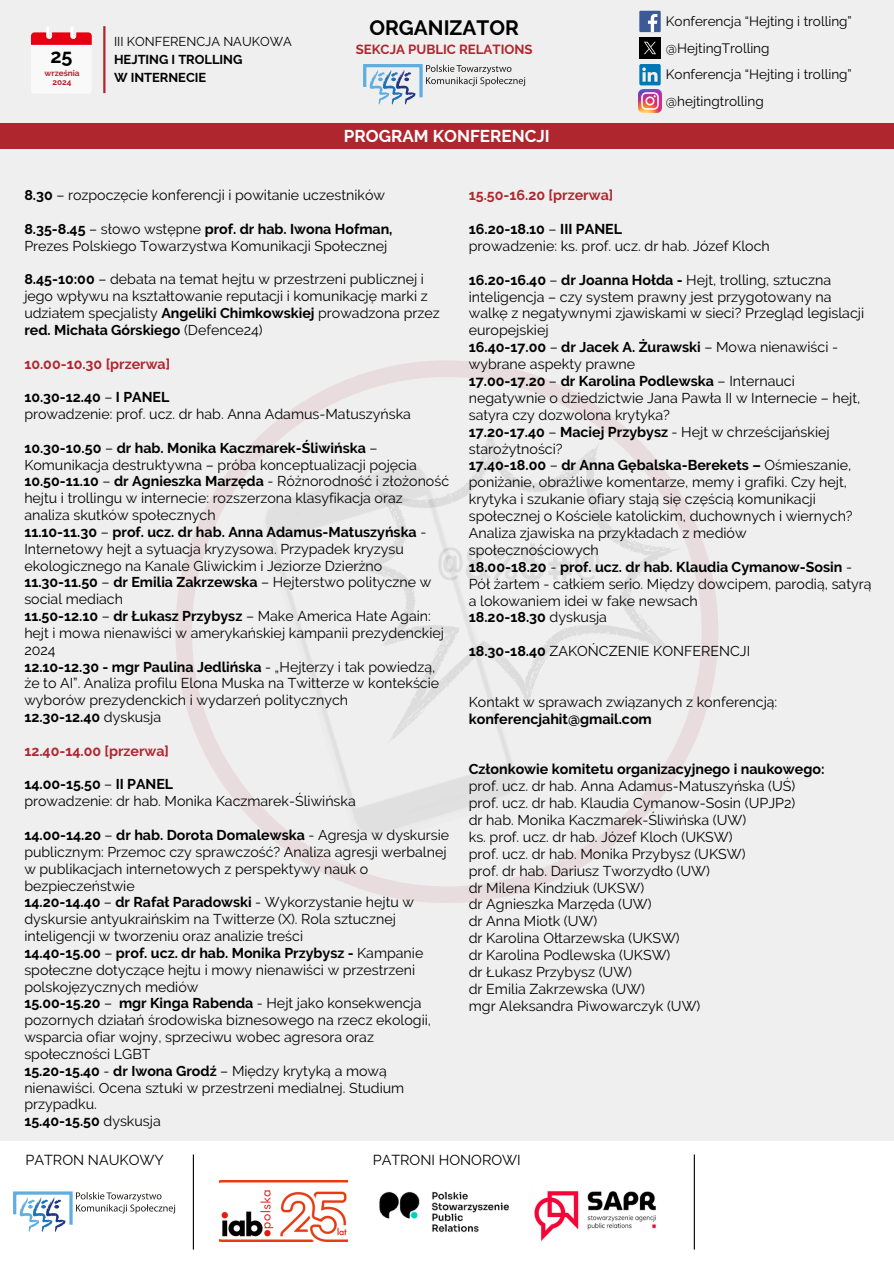
<style>
.page{position:relative;width:894px;height:1264px;background:#fff}
.page>*{position:absolute;margin:0;border:0;box-sizing:border-box;transform-origin:0 0}
.t1{font:700 50.1px "Anonymous Pro";color:#000}
.t2{font:700 20.7px "Raleway";color:#000}
.t3{font:700 19.65px "Raleway";color:#000}
.t4{font:700 17.1px "Raleway";color:#fff}
.t5{font:14.4px "Raleway";color:#000}
.t6{font:14.25px/16.8px "Raleway";color:#000}
.t7{font:700 14.25px "Raleway";color:#b0262e}
.t8{font:13.5px "Raleway";color:#000}
.t9{font:700 13.2px "Raleway";color:#b0262e}
.t10{font:700 12.9px "Raleway";color:#000}
.t11{font:12.9px "Raleway";color:#000}
.t12{font:700 8.25px "Raleway";color:#b0262e}
.s1{font-weight:700}
</style>
<div class="page">
<div style="left:0;top:0;width:893px;height:1263px;background:#efefef"></div>
<div style="left:0;top:1140px;width:893px;height:123px;background:#fff"></div>
<svg style="left:175px;top:360px;width:542px;height:542px"></svg>
<img style="left:255px;top:457px;width:272px;height:392px">
<svg style="left:339px;top:424px;width:257px;height:224px"></svg>
<svg style="left:375px;top:431px;width:306px;height:316px"></svg>
<hr style="left:103px;top:26px;width:2px;height:67px;background:#b0262e">
<svg style="left:31px;top:26px;width:61px;height:19px"></svg>
<hr style="left:193px;top:1154px;width:1px;height:95px;background:#000">
<hr style="left:693px;top:1154px;width:1px;height:95px;background:#000">
<div style="left:0;top:123px;width:893px;height:25px;background:#b0262e"></div>
<div style="left:639px;top:11px;width:21px;height:21px;background:#3d5a98"></div>
<svg style="left:648px;top:14px;width:9px;height:18px"></svg>
<img style="left:639px;top:38px;width:21px;height:21px">
<svg style="left:639px;top:64px;width:21px;height:21px"></svg>
<img style="left:638px;top:89px;width:23px;height:24px">
<svg style="left:363px;top:64px;width:162px;height:40px"></svg>
<img style="left:548px;top:1191px;width:108px;height:43px">
<svg style="left:13px;top:1191px;width:162px;height:40px"></svg>
<img style="left:219px;top:1180px;width:120px;height:61px">
<img style="left:339px;top:1140px;width:209px;height:102px">
<p class="t3" style="left:50px;top:45px;width:24px">25</p>
<h1 class="t12" style="left:45px;top:69px;width:37px">września</h1>
<h3 class="t12" style="left:53px;top:78px;width:21px">2024</h3>
<p class="t11" style="left:114px;top:34px;width:179px">III KONFERENCJA NAUKOWA</p>
<p class="t10" style="left:114px;top:52px;width:130px">HEJTING I TROLLING</p>
<p class="t10" style="left:114px;top:70px;width:94px">W INTERNECIE</p>
<p class="t2" style="left:369px;top:16px;width:151px">ORGANIZATOR</p>
<h6 class="t9" style="left:355px;top:42px;width:178px">SEKCJA PUBLIC RELATIONS</h6>
<p class="t4" style="left:344px;top:126px;width:207px">PROGRAM KONFERENCJI</p>
<p class="t8" style="left:665px;top:13px;width:187px">Konferencja “Hejting i trolling”</p>
<h6 class="t8" style="left:665px;top:40px;width:105px">@HejtingTrolling</h6>
<p class="t8" style="left:665px;top:93px;width:99px">@hejtingtrolling</p>
<h6 class="t8" style="left:665px;top:67px;width:187px">Konferencja “Hejting i trolling”</h6>
<h6 class="t6" style="left:24px;top:187px;width:362px"><span class="s1">8.30</span> – rozpoczęcie konferencji i powitanie uczestników</h6>
<h2 class="t6" style="left:24px;top:220px;width:369px"><span class="s1">8.35-8.45</span> – słowo wstępne <span class="s1">prof. dr hab. Iwona Hofman,<br></span>Prezes Polskiego Towarzystwa Komunikacji Społecznej</h2>
<h6 class="t6" style="left:24px;top:271px;width:417px"><span class="s1">8.45-10:00</span> – debata na temat hejtu w przestrzeni publicznej i jego wpływu na kształtowanie reputacji i komunikację marki z udziałem specjalisty <span class="s1">Angeliki Chimkowskiej</span> prowadzona przez <span class="s1">red. Michała Górskiego</span> (Defence24)</h6>
<h6 class="t7" style="left:24px;top:355px;width:147px">10.00-10.30 [przerwa]</h6>
<h6 class="t6" style="left:24px;top:389px;width:388px"><span class="s1">10.30-12.40</span> – <span class="s1">I PANEL<br></span>prowadzenie: prof. ucz. dr hab. Anna Adamus-Matuszyńska</h6>
<h5 class="t6" style="left:24px;top:439px;width:426px"><span class="s1">10.30-10.50</span> – <span class="s1">dr hab. Monika Kaczmarek-Śliwińska</span> – Komunikacja destruktywna – próba konceptualizacji pojęcia <span class="s1">10.50-11.10</span> – <span class="s1">dr Agnieszka Marzęda</span> - Różnorodność i złożoność hejtu i trollingu w internecie: rozszerzona klasyfikacja oraz analiza skutków społecznych<br><span class="s1">11.10-11.30</span> – <span class="s1">prof. ucz. dr hab. Anna Adamus-Matuszyńska</span> - Internetowy hejt a sytuacja kryzysowa. Przypadek kryzysu ekologicznego na Kanale Gliwickim i Jeziorze Dzierżno <span class="s1">11.30-11.50</span> – <span class="s1">dr Emilia Zakrzewska</span> – Hejterstwo polityczne w social mediach<br><span class="s1">11.50-12.10</span> – <span class="s1">dr Łukasz Przybysz</span> – Make America Hate Again: hejt i mowa nienawiści w amerykańskiej kampanii prezydenckiej 2024<br><span class="s1">12.10-12.30 - mgr Paulina Jedlińska</span> - „Hejterzy i tak powiedzą, że to AI”. Analiza profilu Elona Muska na Twitterze w kontekście wyborów prezydenckich i wydarzeń politycznych<br><span class="s1">12.30-12.40</span> dyskusja</h5>
<h6 class="t7" style="left:24px;top:742px;width:146px">12.40-14.00 [przerwa]</h6>
<h6 class="t6" style="left:24px;top:776px;width:333px"><span class="s1">14.00-15.50</span> – <span class="s1">II PANEL<br></span>prowadzenie: dr hab. Monika Kaczmarek-Śliwińska</h6>
<h5 class="t6" style="left:24px;top:826px;width:426px"><span class="s1">14.00-14.20</span> – <span class="s1">dr hab. Dorota Domalewska</span> - Agresja w dyskursie publicznym: Przemoc czy sprawczość? Analiza agresji werbalnej w publikacjach internetowych z perspektywy nauk o bezpieczeństwie<br><span class="s1">14.20-14.40</span> – <span class="s1">dr Rafał Paradowski</span> - Wykorzystanie hejtu w dyskursie antyukraińskim na Twitterze (X). Rola sztucznej inteligencji w tworzeniu oraz analizie treści<br><span class="s1">14.40-15.00</span> – <span class="s1">prof. ucz. dr hab. Monika Przybysz -</span> Kampanie społeczne dotyczące hejtu i mowy nienawiści w przestrzeni polskojęzycznych mediów<br><span class="s1">15.00-15.20</span> – <span class="s1">mgr Kinga Rabenda</span> - Hejt jako konsekwencja pozornych działań środowiska biznesowego na rzecz ekologii, wsparcia ofiar wojny, sprzeciwu wobec agresora oraz społeczności LGBT<br><span class="s1">15.20-15.40</span> - <span class="s1">dr Iwona Grodź</span> – Między krytyką a mową nienawiści. Ocena sztuki w przestrzeni medialnej. Studium przypadku.<br><span class="s1">15.40-15.50</span> dyskusja</h5>
<h6 class="t7" style="left:468px;top:187px;width:146px">15.50-16.20 [przerwa]</h6>
<h6 class="t6" style="left:468px;top:221px;width:302px"><span class="s1">16.20-18.10</span> – <span class="s1">III PANEL<br></span>prowadzenie: ks. prof. ucz. dr hab. Józef Kloch</h6>
<h5 class="t6" style="left:468px;top:271px;width:404px"><span class="s1">16.20-16.40</span> – <span class="s1">dr Joanna Hołda -</span> Hejt, trolling, sztuczna inteligencja – czy system prawny jest przygotowany na walkę z negatywnymi zjawiskami w sieci? Przegląd legislacji europejskiej<br><span class="s1">16.40-17.00</span> – <span class="s1">dr Jacek A. Żurawski</span> – Mowa nienawiści - wybrane aspekty prawne<br><span class="s1">17.00-17.20</span> – <span class="s1">dr Karolina Podlewska</span> – Internauci negatywnie o dziedzictwie Jana Pawła II w Internecie – hejt, satyra czy dozwolona krytyka?<br><span class="s1">17.20-17.40</span> – <span class="s1">Maciej Przybysz</span> - Hejt w chrześcijańskiej starożytności?<br><span class="s1">17.40-18.00</span> – <span class="s1">dr Anna Gębalska-Berekets –</span> Ośmieszanie, poniżanie, obraźliwe komentarze, memy i grafiki. Czy hejt, krytyka i szukanie ofiary stają się częścią komunikacji społecznej o Kościele katolickim, duchownych i wiernych?<br>Analiza zjawiska na przykładach z mediów społecznościowych<br><span class="s1">18.00-18.20</span> - <span class="s1">prof. ucz. dr hab. Klaudia Cymanow-Sosin</span> - Pół żartem - całkiem serio. Między dowcipem, parodią, satyrą a lokowaniem idei w fake newsach<br><span class="s1">18.20-18.30</span> dyskusja</h5>
<h6 class="t6" style="left:468px;top:642px;width:283px"><span class="s1">18.30-18.40</span> ZAKOŃCZENIE KONFERENCJI</h6>
<h6 class="t6" style="left:468px;top:693px;width:310px">Kontakt w sprawach związanych z konferencją: <span class="s1">konferencjahit@gmail.com</span></h6>
<h4 class="t6" style="left:468px;top:761px;width:357px"><span class="s1">Członkowie komitetu organizacyjnego i naukowego: </span>prof. ucz. dr hab. Anna Adamus-Matuszyńska (UŚ) prof. ucz. dr hab. Klaudia Cymanow-Sosin (UPJP2)<br>dr hab. Monika Kaczmarek-Śliwińska (UW)<br>ks. prof. ucz. dr hab. Józef Kloch (UKSW)<br>prof. ucz. dr hab. Monika Przybysz (UKSW)<br>prof. dr hab. Dariusz Tworzydło (UW)<br>dr Milena Kindziuk (UKSW)<br>dr Agnieszka Marzęda (UW)<br>dr Anna Miotk (UW)<br>dr Karolina Ołtarzewska (UKSW)<br>dr Karolina Podlewska (UKSW)<br>dr Łukasz Przybysz (UW)<br>dr Emilia Zakrzewska (UW)<br>mgr Aleksandra Piwowarczyk (UW)</h4>
<h1 class="t1" style="left:438px;top:539px;width:166px">@&amp;%$#@</h1>
<h6 class="t5" style="left:26px;top:1151px;width:140px">PATRON NAUKOWY</h6>
<h6 class="t5" style="left:372px;top:1151px;width:149px">PATRONI HONOROWI</h6>
</div>
